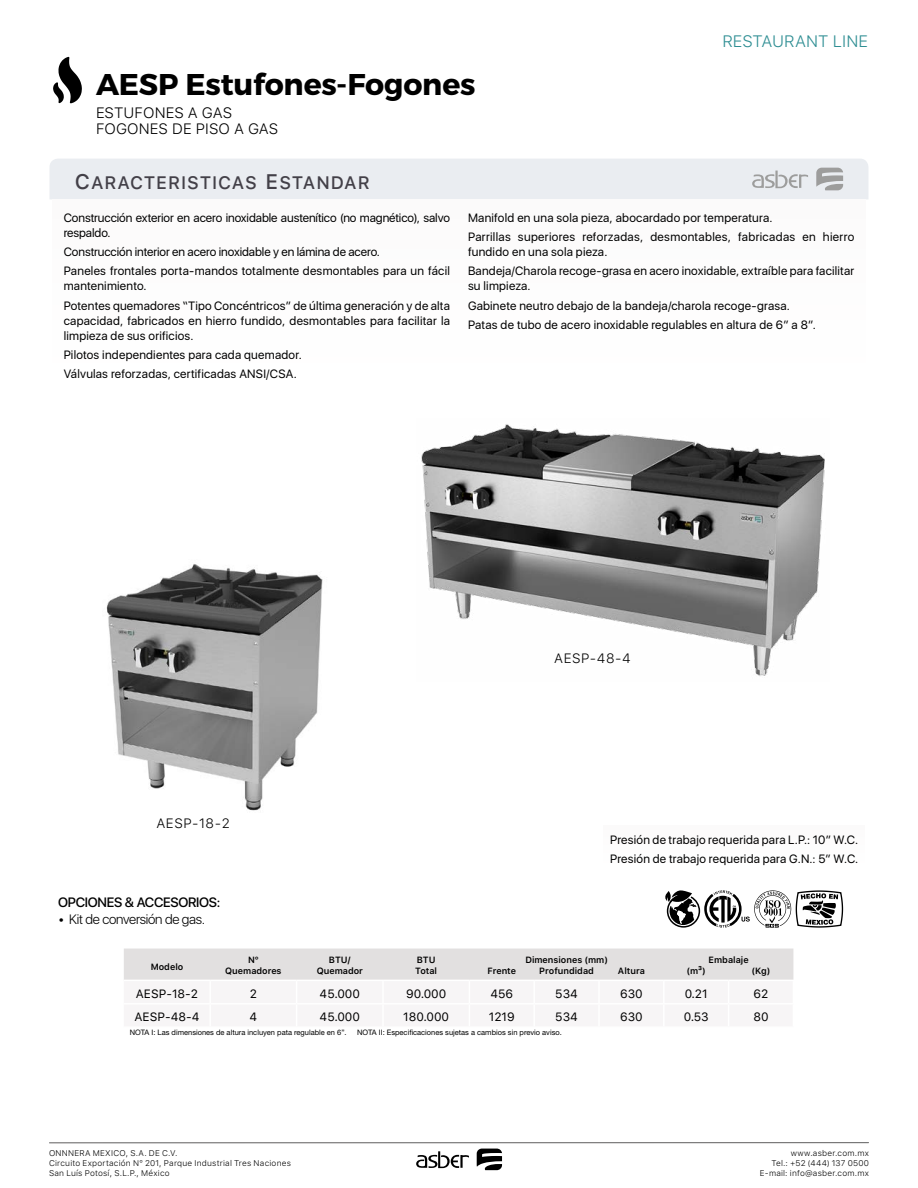
<style>
.page{position:relative;width:918px;height:1188px;background:#fff}
.page>*{position:absolute;margin:0;border:0;box-sizing:border-box;transform-origin:0 0}
.t1{font:700 30px "Montserrat";letter-spacing:-.005em;color:#000}
.t2{font:500 18px "SFUI Text";letter-spacing:.05em;color:#434048}
.t3{font:300 16.5px "SFUI Text";color:#2e8e93}
.t4{font:300 15px/16.5px "SFUI Text";letter-spacing:.005em;color:#000}
.t5{font:300 13.5px "SFUI Display";letter-spacing:-.02em;color:#000}
.t6{font:500 13.5px "SFUI Display";letter-spacing:-.02em;color:#000}
.t7{font:300 13.5px "SFUI Text";letter-spacing:.04em;color:#000}
.t8{font:12px/19.4px "SFUI Display";letter-spacing:.015em;color:#000}
.t9{font:12px/15px "SFUI Display";letter-spacing:-.005em;color:#000}
.t10{font:12px "SFUI Text";color:#000}
.t11{font:600 9px "SFUI Text";color:#000}
.t12{font:300 8.25px/9.9px "SFUI Text";letter-spacing:.025em;color:#000}
.t13{font:7.5px "Helvetica Neue LT Std";color:#000}
.s1{font-size:21px}
</style>
<div class="page">
<hr style="left:50px;top:1142px;width:818px;height:1px;background:#706f6f">
<svg style="left:477px;top:1149px;width:25px;height:21px"></svg>
<svg style="left:416px;top:1151px;width:53px;height:17px"></svg>
<img style="left:421px;top:424px;width:404px;height:252px">
<div style="left:50px;top:159px;width:818px;height:40px;background:#eaedf1"></div>
<svg style="left:53px;top:57px;width:29px;height:46px"></svg>
<div style="left:124px;top:949px;width:670px;height:31px;background:#e2e0e0"></div>
<img style="left:106px;top:564px;width:217px;height:247px">
<svg style="left:665px;top:890px;width:179px;height:38px"></svg>
<h1 class="t1" style="left:96px;top:65px;width:381px">AESP Estufones-Fogones</h1>
<p class="t4" style="left:96px;top:104px;width:184px">ESTUFONES A GAS<br>FOGONES DE PISO A GAS</p>
<h2 class="t2" style="left:75px;top:169px;width:296px"><span class="s1">C</span>ARACTERISTICAS <span class="s1">E</span>STANDAR</h2>
<h3 class="t3" style="left:722px;top:30px;width:147px">RESTAURANT LINE</h3>
<p class="t9" style="left:64px;top:211px;width:388px">Construcción exterior en acero inoxidable austenítico (no magnético), salvo respaldo.</p>
<p class="t8" style="left:64px;top:243px;width:388px">Construcción interior en acero inoxidable y en lámina de acero.<br>Paneles frontales porta-mandos totalmente desmontables para un fácil</p>
<p class="t8" style="left:64px;top:277px;width:388px">mantenimiento.<br>Potentes quemadores “Tipo Concéntricos” de última generación y de alta</p>
<p class="t8" style="left:64px;top:314px;width:388px;line-height:15px">capacidad, fabricados en hierro fundido, desmontables para facilitar la limpieza de sus orificios.</p>
<p class="t8" style="left:64px;top:346px;width:240px">Pilotos independientes para cada quemador.<br>Válvulas reforzadas, certificadas ANSI/CSA.</p>
<p class="t8" style="left:468px;top:208px;width:388px">Manifold en una sola pieza, abocardado por temperatura.<br>Parrillas superiores reforzadas, desmontables, fabricadas en hierro</p>
<p class="t8" style="left:468px;top:243px;width:388px">fundido en una sola pieza.<br>Bandeja/Charola recoge-grasa en acero inoxidable, extraíble para facilitar</p>
<p class="t8" style="left:468px;top:277px;width:349px">su limpieza.<br>Gabinete neutro debajo de la bandeja/charola recoge-grasa.<br>Patas de tubo de acero inoxidable regulables en altura de 6” a 8”.</p>
<p class="t7" style="left:156px;top:814px;width:75px">AESP-18-2</p>
<p class="t6" style="left:58px;top:893px;width:163px">OPCIONES &amp; ACCESORIOS:</p>
<p class="t5" style="left:58px;top:910px;width:148px">• Kit de conversión de gas.</p>
<p class="t7" style="left:554px;top:649px;width:78px">AESP-48-4</p>
<p class="t8" style="left:610px;top:831px;width:250px">Presión de trabajo requerida para L.P.: 10” W.C.<br>Presión de trabajo requerida para G.N.: 5” W.C.</p>
<p class="t11" style="left:151px;top:961px;width:34px">Modelo</p>
<p class="t11" style="left:248px;top:953px;width:12px">N°</p>
<p class="t11" style="left:329px;top:953px;width:23px">BTU/</p>
<p class="t11" style="left:417px;top:953px;width:20px">BTU</p>
<p class="t11" style="left:525px;top:953px;width:84px">Dimensiones (mm)</p>
<p class="t11" style="left:709px;top:953px;width:42px">Embalaje</p>
<p class="t11" style="left:225px;top:965px;width:58px">Quemadores</p>
<p class="t11" style="left:317px;top:965px;width:48px">Quemador</p>
<p class="t11" style="left:415px;top:965px;width:23px">Total</p>
<p class="t11" style="left:488px;top:965px;width:30px">Frente</p>
<p class="t11" style="left:539px;top:965px;width:56px">Profundidad</p>
<p class="t11" style="left:618px;top:965px;width:28px">Altura</p>
<p class="t11" style="left:687px;top:965px;width:20px">(m³)</p>
<p class="t11" style="left:752px;top:965px;width:20px">(Kg)</p>
<p class="t10" style="left:136px;top:985px;width:64px">AESP-18-2</p>
<p class="t10" style="left:250px;top:985px;width:9px">2</p>
<p class="t10" style="left:320px;top:985px;width:42px">45.000</p>
<p class="t10" style="left:406px;top:985px;width:42px">90.000</p>
<p class="t10" style="left:490px;top:985px;width:24px">456</p>
<p class="t10" style="left:555px;top:985px;width:24px">534</p>
<p class="t10" style="left:620px;top:985px;width:24px">630</p>
<p class="t10" style="left:685px;top:985px;width:25px">0.21</p>
<p class="t10" style="left:754px;top:985px;width:16px">62</p>
<p class="t10" style="left:135px;top:1008px;width:66px">AESP-48-4</p>
<p class="t10" style="left:250px;top:1008px;width:9px">4</p>
<p class="t10" style="left:320px;top:1008px;width:42px">45.000</p>
<p class="t10" style="left:403px;top:1008px;width:47px">180.000</p>
<p class="t10" style="left:489px;top:1008px;width:28px">1219</p>
<p class="t10" style="left:555px;top:1008px;width:24px">534</p>
<p class="t10" style="left:620px;top:1008px;width:24px">630</p>
<p class="t10" style="left:684px;top:1008px;width:26px">0.53</p>
<p class="t10" style="left:753px;top:1008px;width:17px">80</p>
<p class="t13" style="left:130px;top:1028px;width:218px">NOTA I: Las dimensiones de altura incluyen pata regulable en 6”.</p>
<p class="t13" style="left:357px;top:1028px;width:206px">NOTA II: Especificaciones sujetas a cambios sin previo aviso.</p>
<p class="t12" style="left:49px;top:1148px;width:244px">ONNNERA MEXICO, S.A. DE C.V.<br>Circuito Exportación N° 201, Parque Industrial Tres Naciones<br>San Luís Potosí, S.L.P., México</p>
<p class="t12" style="left:760px;top:1148px;width:111px;text-align:right">www.asber.com.mx<br>Tel.: +52 (444) 137 0500<br>E-mail: info@asber.com.mx</p>
</div>
